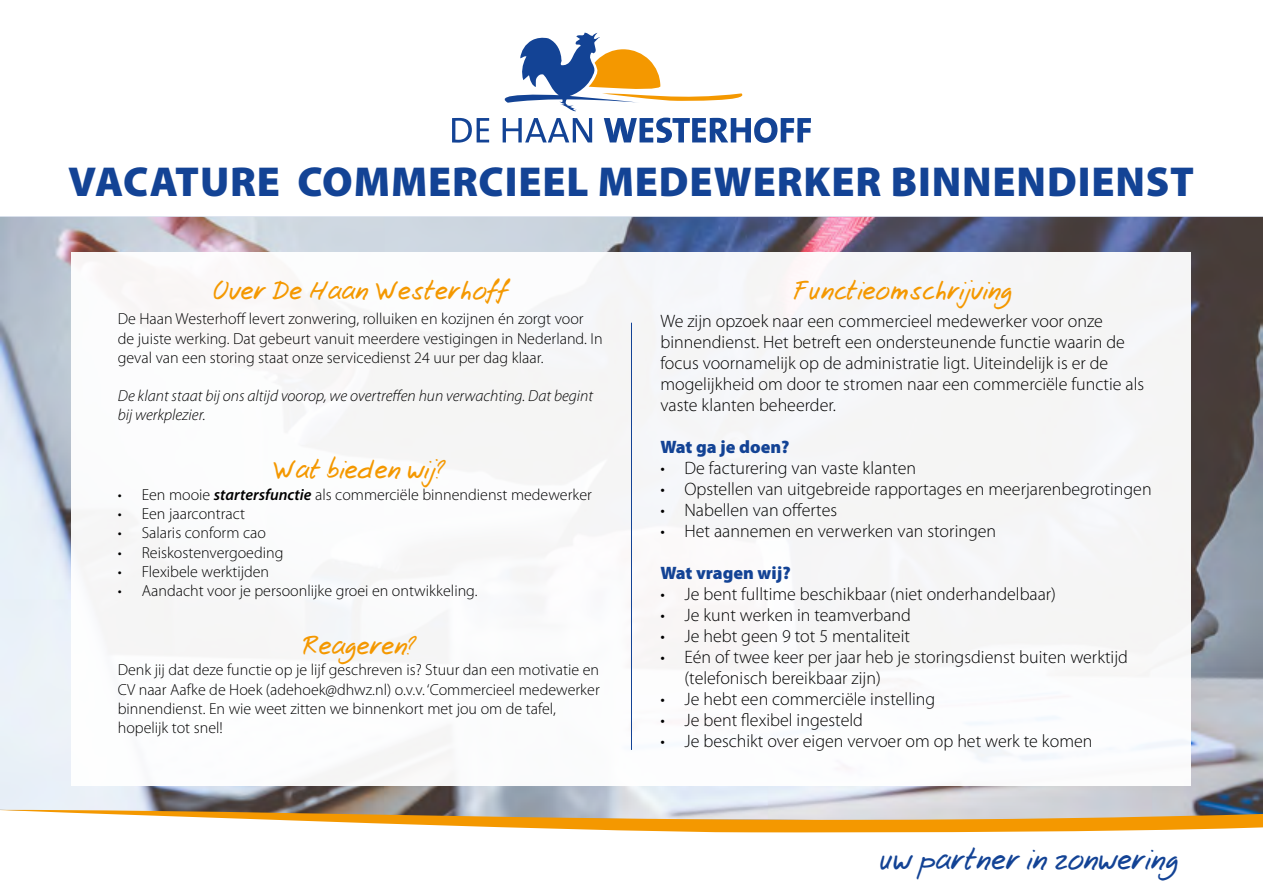
<style>
.page{position:relative;width:1263px;height:893px;background:#fff}
.page>*{position:absolute;margin:0;border:0;box-sizing:border-box;transform-origin:0 0}
.t1{font:900 42px "Myriad Pro";letter-spacing:.02em;color:#134395}
.t2{font:30px "Josschrift";color:#134395}
.t3{font:26.7px "Josschrift";color:#f49800}
.t4{font:300 18px/21px "Myriad Pro";color:#000}
.t5{font:900 18px "Myriad Pro";color:#134395}
.t6{font:300 16.05px/19.2px "Myriad Pro";color:#000}
.t7{font:italic 300 16.05px/19.2px "Myriad Pro";color:#000}
.s1{font-weight:600;font-style:italic}
</style>
<div class="page">
<img style="left:0;top:217px;width:1263px;height:593px">
<div style="left:72px;top:253px;width:1119px;height:533px;background:#f7f7f9"></div>
<svg style="left:0;top:810px;width:1263px;height:23px"></svg>
<svg style="left:452px;top:118px;width:37px;height:25px"></svg>
<svg style="left:503px;top:118px;width:89px;height:24px"></svg>
<svg style="left:604px;top:118px;width:207px;height:25px"></svg>
<svg style="left:504px;top:33px;width:239px;height:78px"></svg>
<hr style="left:631px;top:323px;width:1px;height:427px;background:#134395">
<h1 class="t1" style="left:68px;top:153px;width:1127px">VACATURE COMMERCIEEL MEDEWERKER BINNENDIENST</h1>
<h3 class="t3" style="left:213px;top:273px;width:297px">Over De Haan Westerhoff</h3>
<p class="t6" style="left:118px;top:309px;width:486px">De Haan Westerhoff levert zonwering, rolluiken en kozijnen én zorgt voor de juiste werking. Dat gebeurt vanuit meerdere vestigingen in Nederland. In geval van een storing staat onze servicedienst 24 uur per dag klaar.</p>
<p class="t7" style="left:118px;top:386px;width:477px">De klant staat bij ons altijd voorop, we overtreffen hun verwachting. Dat begint bij werkplezier.</p>
<h3 class="t3" style="left:273px;top:453px;width:176px">Wat bieden wij?</h3>
<p class="t6" style="left:118px;top:485px;width:476px">• Een mooie <span class="s1">startersfunctie</span> als commerciële binnendienst medewerker</p>
<p class="t6" style="left:118px;top:504px;width:129px">• Een jaarcontract</p>
<p class="t6" style="left:118px;top:523px;width:150px">• Salaris conform cao</p>
<p class="t6" style="left:118px;top:542px;width:167px">• Reiskostenvergoeding</p>
<p class="t6" style="left:118px;top:562px;width:153px">• Flexibele werktijden</p>
<p class="t6" style="left:118px;top:581px;width:361px">• Aandacht voor je persoonlijke groei en ontwikkeling.</p>
<h3 class="t3" style="left:303px;top:629px;width:117px">Reageren?</h3>
<p class="t6" style="left:118px;top:660px;width:483px">Denk jij dat deze functie op je lijf geschreven is? Stuur dan een motivatie en CV naar Aafke de Hoek (adehoek@dhwz.nl) o.v.v. ‘Commercieel medewerker binnendienst. En wie weet zitten we binnenkort met jou om de tafel, hopelijk tot snel!</p>
<h3 class="t3" style="left:793px;top:273px;width:220px">Functieomschrijving</h3>
<p class="t4" style="left:660px;top:311px;width:485px">We zijn opzoek naar een commercieel medewerker voor onze binnendienst. Het betreft een ondersteunende functie waarin de focus voornamelijk op de administratie ligt. Uiteindelijk is er de mogelijkheid om door te stromen naar een commerciële functie als vaste klanten beheerder.</p>
<p class="t5" style="left:660px;top:435px;width:131px">Wat ga je doen?</p>
<p class="t4" style="left:660px;top:458px;width:257px">• De facturering van vaste klanten</p>
<p class="t4" style="left:660px;top:479px;width:493px">• Opstellen van uitgebreide rapportages en meerjarenbegrotingen</p>
<p class="t4" style="left:660px;top:500px;width:178px">• Nabellen van offertes</p>
<p class="t4" style="left:660px;top:521px;width:337px">• Het aannemen en verwerken van storingen</p>
<p class="t5" style="left:660px;top:561px;width:132px">Wat vragen wij?</p>
<p class="t4" style="left:660px;top:584px;width:397px">• Je bent fulltime beschikbaar (niet onderhandelbaar)</p>
<p class="t4" style="left:660px;top:605px;width:252px">• Je kunt werken in teamverband</p>
<p class="t4" style="left:660px;top:626px;width:251px">• Je hebt geen 9 tot 5 mentaliteit</p>
<p class="t4" style="left:684px;top:647px;width:445px;text-indent:-24px">• Eén of twee keer per jaar heb je storingsdienst buiten werktijd (telefonisch bereikbaar zijn)</p>
<p class="t4" style="left:660px;top:689px;width:276px">• Je hebt een commerciële instelling</p>
<p class="t4" style="left:660px;top:710px;width:204px">• Je bent flexibel ingesteld</p>
<p class="t4" style="left:660px;top:731px;width:433px">• Je beschikt over eigen vervoer om op het werk te komen</p>
<h2 class="t2" style="left:879px;top:840px;width:301px">uw partner in zonwering</h2>
</div>
